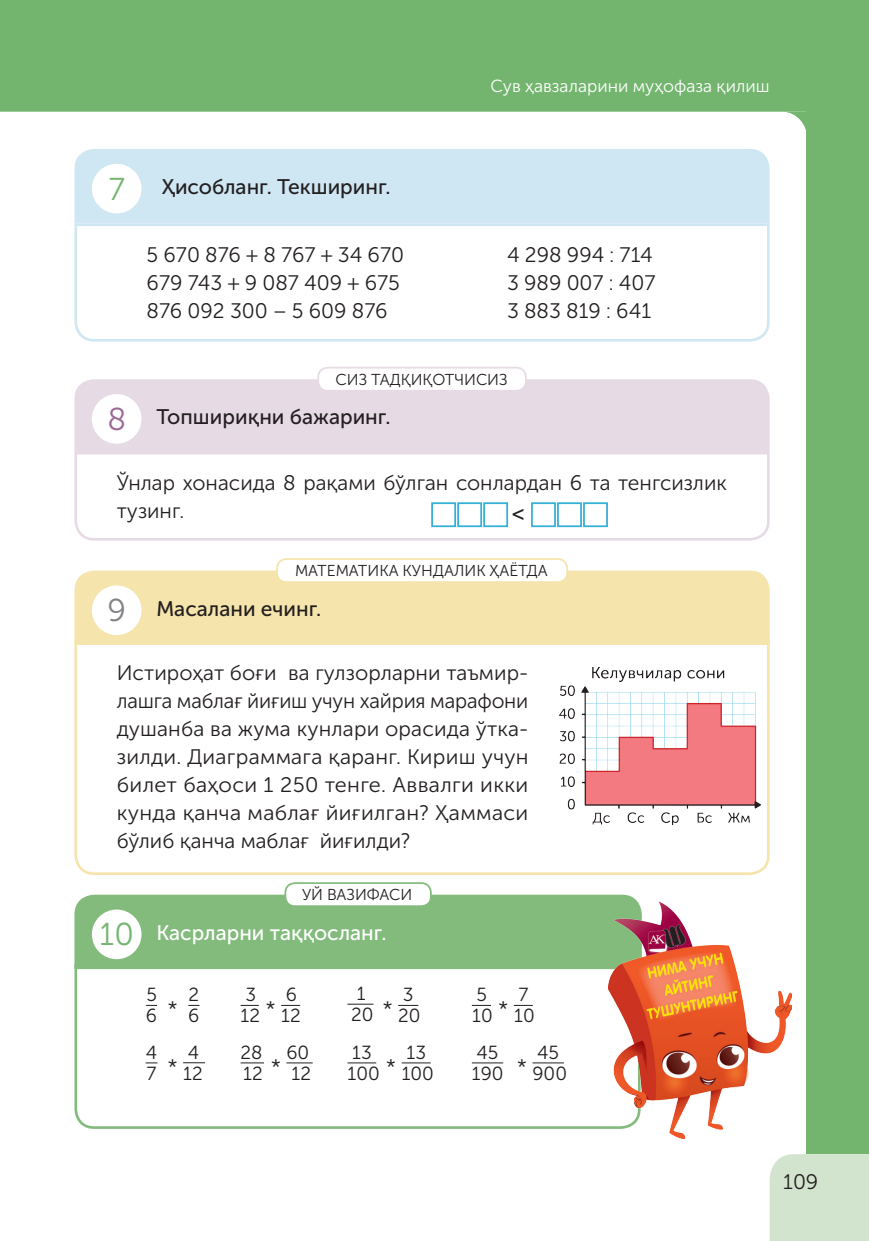
<style>
.page{position:relative;width:869px;height:1241px;background:#fff}
.page>*{position:absolute;margin:0;border:0;box-sizing:border-box;transform-origin:0 0}
.t1{font:31.5px "Museo Sans Cyrl 300";color:#73b56f}
.t2{font:31.5px "Museo Sans Cyrl 300";color:#9b6a95}
.t3{font:31.5px "Museo Sans Cyrl 300";color:#808285}
.t4{font:23.1px "Museo Sans Cyrl 500";color:#231f20}
.t5{font:21px/28px "Museo Sans Cyrl 300";color:#231f20}
.t6{font:21px "Museo Sans Cyrl 500";color:#231f20}
.t7{font:21px "Museo Sans Cyrl 500";color:#fff}
.t8{font:18.9px/21px "Museo Sans Cyrl 300";color:#231f20}
.t9{font:17.5px "Museo Sans Cyrl 300";color:#fff}
.t10{font:15.75px "Museo Sans Cyrl 300";color:#231f20}
</style>
<div class="page">
<div style="left:0;top:0;width:868px;height:112px;background:#73b56f"></div>
<div style="left:769px;top:1153px;width:99px;height:87px;background:#d2e4cd"></div>
<div style="left:806px;top:112px;width:62px;height:1041px;background:#73b56f"></div>
<svg style="left:786px;top:112px;width:20px;height:18px"></svg>
<div style="left:74px;top:379px;width:695px;height:71px;background:#e6dbe5"></div>
<svg style="left:74px;top:450px;width:696px;height:91px"></svg>
<div style="left:92px;top:394px;width:49px;height:49px;background:#fff;border-radius:50%"></div>
<div style="left:318px;top:367px;width:207px;height:23px;background:#fff;border-radius:10px"></div>
<div style="left:317px;top:367px;width:209px;height:24px;border:2px solid #e6dbe5;border-radius:10px"></div>
<div style="left:74px;top:570px;width:695px;height:66px;background:#f5e4ac"></div>
<svg style="left:74px;top:636px;width:696px;height:239px"></svg>
<div style="left:92px;top:585px;width:49px;height:50px;background:#fff;border-radius:50%"></div>
<div style="left:277px;top:559px;width:290px;height:23px;background:#fff;border-radius:10px"></div>
<div style="left:276px;top:558px;width:292px;height:25px;border:2px solid #f5e4ac;border-radius:10px"></div>
<div style="left:74px;top:894px;width:562px;height:68px;background:#82bb7c"></div>
<svg style="left:74px;top:962px;width:534px;height:167px"></svg>
<div style="left:92px;top:909px;width:49px;height:50px;background:#fff;border-radius:50%"></div>
<div style="left:285px;top:883px;width:145px;height:23px;background:#fff;border-radius:10px"></div>
<div style="left:284px;top:882px;width:147px;height:24px;border:2px solid #82bb7c;border-radius:10px"></div>
<img style="left:547px;top:664px;width:217px;height:160px">
<div style="left:74px;top:149px;width:695px;height:73px;background:#cfe6f3"></div>
<svg style="left:74px;top:222px;width:696px;height:120px"></svg>
<div style="left:92px;top:164px;width:49px;height:49px;background:#fff;border-radius:50%"></div>
<img style="left:608px;top:900px;width:182px;height:237px">
<p class="t9" style="left:490px;top:76px;width:280px">Сув ҳавзаларини муҳофаза қилиш</p>
<h1 class="t1" style="left:108px;top:172px;width:18px">7</h1>
<h1 class="t2" style="left:107px;top:402px;width:20px">8</h1>
<p class="t6" style="left:162px;top:175px;width:230px">Ҳисобланг. Текширинг.</p>
<p class="t5" style="left:146px;top:240px;width:259px">5 670 876 + 8 767 + 34 670<br>679 743 + 9 087 409 + 675<br>876 092 300 – 5 609 876</p>
<p class="t5" style="left:507px;top:240px;width:150px">4 298 994 : 714<br>3 989 007 : 407<br>3 883 819 : 641</p>
<p class="t10" style="left:335px;top:370px;width:47px">Сиз тадқиқот</p>
<p class="t10" style="left:454px;top:370px;width:22px">чиси</p>
<p class="t10" style="left:499px;top:370px;width:10px">з</p>
<p class="t6" style="left:156px;top:405px;width:235px">Топшириқни бажаринг.</p>
<p class="t5" style="left:117px;top:469px;width:611px">Ўнлар хонасида 8 рақами бўлган сонлардан 6 та тенгсизлик тузинг.</p>
<p class="t4" style="left:511px;top:500px;width:15px">&lt;</p>
<h1 class="t3" style="left:107px;top:593px;width:20px">9</h1>
<p class="t10" style="left:295px;top:562px;width:254px">МАТЕМАТИКА КУНДАЛИК ҲАЁТДА</p>
<p class="t6" style="left:156px;top:597px;width:166px">Масалани ечинг.</p>
<p class="t5" style="left:117px;top:659px;width:413px;text-align:justify">Истироҳат боғи ва гулзорларни таъмир&shy;лашга маблағ йиғиш учун хайрия марафони душанба ва жума кунлари орасида ўтка&shy;зилди. Диаграммага қаранг. Кириш учун билет баҳоси 1 250 тенге. Аввалги икки кунда қанча маблағ йиғилган? Ҳаммаси бўлиб қанча маблағ йиғилди?</p>
<h1 class="t1" style="left:99px;top:917px;width:36px">10</h1>
<p class="t10" style="left:302px;top:886px;width:65px">Уй вазифаси</p>
<p class="t7" style="left:156px;top:920px;width:231px">Касрларни таққосланг.</p>
<p class="t8" style="left:286px;top:984px;width:13px">6</p>
<p class="t8" style="left:351px;top:982px;width:71px;line-height:21.7px;text-indent:6px">1<br>20 <sup>*</sup> 20</p>
<p class="t8" style="left:146px;top:984px;width:33px">5<br>6 <sup>*</sup></p>
<p class="t8" style="left:188px;top:984px;width:13px">2<br>6</p>
<p class="t8" style="left:240px;top:984px;width:62px">3<br>12 <sup>*</sup> 12</p>
<p class="t8" style="left:403px;top:984px;width:12px">3</p>
<p class="t8" style="left:472px;top:984px;width:64px">5<br>10 <sup>*</sup> 10</p>
<p class="t8" style="left:518px;top:984px;width:11px">7</p>
<p class="t8" style="left:188px;top:1041px;width:13px">4</p>
<p class="t8" style="left:240px;top:1041px;width:42px">28<br>12 <sup>*</sup></p>
<p class="t8" style="left:286px;top:1041px;width:26px">60<br>12</p>
<p class="t8" style="left:347px;top:1041px;width:88px">13<br>100 <sup>*</sup> 100</p>
<p class="t8" style="left:146px;top:1041px;width:58px">4<br>7 <sup>*</sup>12</p>
<p class="t8" style="left:406px;top:1041px;width:21px">13</p>
<p class="t8" style="left:471px;top:1041px;width:97px">45<br>190 <sup>*</sup> 900</p>
<p class="t8" style="left:537px;top:1041px;width:23px">45</p>
<p class="t5" style="left:782px;top:1167px;width:37px">109</p>
</div>
